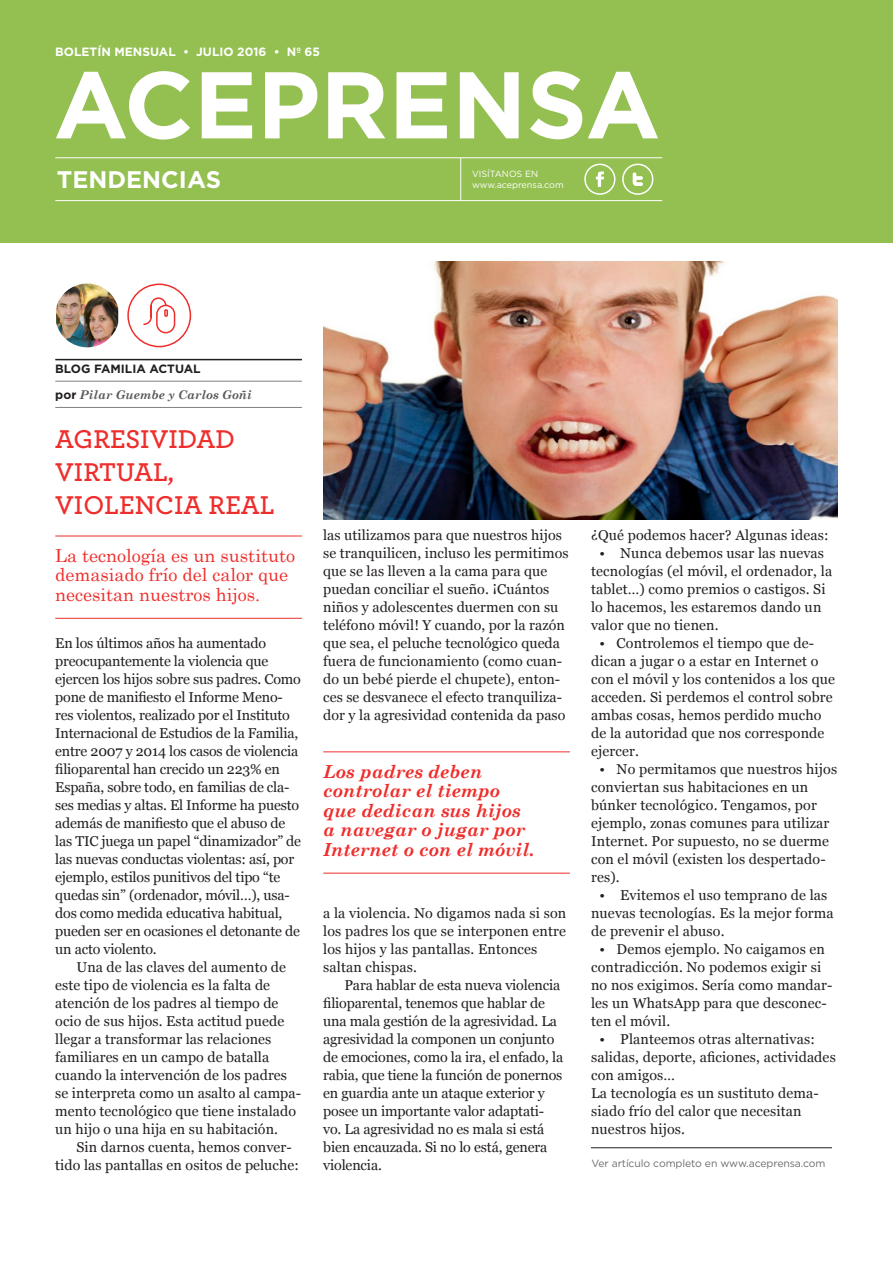
<style>
.page{position:relative;width:893px;height:1263px;background:#fff}
.page>*{position:absolute;margin:0;border:0;box-sizing:border-box;transform-origin:0 0}
.t1{font:700 94.5px "Gotham";color:#fff}
.Titulares_a_una_colu{font:600 27px "Archer";color:#ee2e2c}
.t2{font:700 24px "Gotham";color:#fff}
.Sumario{font:italic 700 18px/19.5px "Century Schoolbook";color:#ee2e2c}
.Sumario_inicial{font:18px/19.5px "Century Schoolbook";color:#ee2e2c}
.Cuerpo_de_texto_edit{font:14.25px/18px "Georgia";letter-spacing:.005em;color:#231f20}
.Cuerpo_de_texto_edit-2{font:14.25px/18px "Georgia";letter-spacing:-.015em;color:#231f20}
.t3{font:700 12px "Gotham";color:#fff}
.Por{font:italic 700 12px "Century Schoolbook";color:#57585a}
.Voz_columna{font:700 12px "Gotham";color:#231f20}
.Anotaciones{font:10.5px "Gotham";letter-spacing:-.01em;color:#6c6d70}
.t4{font:9px/10.8px "Gotham";color:#fff}
.s1{font-family:"Gotham";font-style:normal;color:#231f20}
</style>
<div class="page">
<div style="left:0;top:0;width:893px;height:243px;background:#93c050"></div>
<hr style="left:55px;top:157px;width:607px;height:1px;background:#fff">
<hr style="left:55px;top:200px;width:607px;height:1px;background:#fff">
<hr style="left:460px;top:158px;width:1px;height:43px;background:#fff">
<div style="left:584px;top:164px;width:31px;height:31px;border:2px solid #fff;border-radius:50%"></div>
<svg style="left:596px;top:171px;width:8px;height:16px"></svg>
<div style="left:622px;top:164px;width:31px;height:31px;border:2px solid #fff;border-radius:50%"></div>
<svg style="left:633px;top:172px;width:10px;height:14px"></svg>
<hr style="left:55px;top:381px;width:247px;height:1px;background:#808285">
<hr style="left:55px;top:407px;width:247px;height:1px;background:#808285">
<hr style="left:55px;top:359px;width:247px;height:1px;background:#231f20">
<hr style="left:55px;top:536px;width:247px;height:1px;background:#ee2e2c">
<hr style="left:55px;top:618px;width:247px;height:1px;background:#ee2e2c">
<hr style="left:323px;top:751px;width:247px;height:1px;background:#ee2e2c">
<hr style="left:323px;top:873px;width:247px;height:1px;background:#ee2e2c">
<img style="left:323px;top:261px;width:515px;height:258px">
<img style="left:56px;top:284px;width:62px;height:63px">
<hr style="left:591px;top:1147px;width:241px;height:1px;background:#231f20">
<svg style="left:127px;top:283px;width:65px;height:65px"></svg>
<p class="t3" style="left:55px;top:44px;width:266px">BOLETÍN MENSUAL • JULIO 2016 • Nº 65</p>
<h1 class="t1" style="left:54px;top:42px;width:608px">ACEPRENSA</h1>
<h3 class="t2" style="left:57px;top:163px;width:166px">TENDENCIAS</h3>
<p class="t4" style="left:472px;top:169px;width:93px">VISÍTANOS EN www.aceprensa.com</p>
<p class="Voz_columna" style="left:55px;top:361px;width:147px">BLOG FAMILIA ACTUAL</p>
<p class="Por" style="left:55px;top:387px;width:198px"><span class="s1">por</span> Pilar Guembe y Carlos Goñi</p>
<p class="Titulares_a_una_colu" style="left:55px;top:419px;width:181px">AGRESIVIDAD</p>
<p class="Titulares_a_una_colu" style="left:55px;top:452px;width:120px">VIRTUAL,</p>
<p class="Titulares_a_una_colu" style="left:55px;top:485px;width:221px">VIOLENCIA REAL</p>
<p class="Sumario_inicial" style="left:55px;top:545px;width:241px">La tecnología es un sustituto demasiado frío del calor que necesitan nuestros hijos.</p>
<p class="Cuerpo_de_texto_edit-2" style="left:55px;top:634px;width:247px">En los últimos años ha aumentado preocupantemente la violencia que ejercen los hijos sobre sus padres. Como pone de manifiesto el Informe Meno&shy;res violentos, realizado por el Instituto Internacional de Estudios de la Familia, entre 2007 y 2014 los casos de violencia filioparental han crecido un 223% en España, sobre todo, en familias de cla&shy;ses medias y altas. El Informe ha puesto además de manifiesto que el abuso de las TIC juega un papel “dinamizador” de las nuevas conductas violentas: así, por ejemplo, estilos punitivos del tipo “te quedas sin” (ordenador, móvil…), usa&shy;dos como medida educativa habitual, pueden ser en ocasiones el detonante de un acto violento.</p>
<p class="Cuerpo_de_texto_edit" style="left:55px;top:958px;width:247px;text-indent:21px">Una de las claves del aumento de este tipo de violencia es la falta de atención de los padres al tiempo de ocio de sus hijos. Esta actitud puede llegar a transformar las relaciones familiares en un campo de batalla cuando la intervención de los padres se interpreta como un asalto al campa&shy;mento tecnológico que tiene instalado un hijo o una hija en su habitación.</p>
<p class="Cuerpo_de_texto_edit" style="left:55px;top:1138px;width:245px;text-indent:21px">Sin darnos cuenta, hemos conver&shy;tido las pantallas en ositos de peluche:</p>
<p class="Cuerpo_de_texto_edit" style="left:323px;top:526px;width:247px">las utilizamos para que nuestros hijos se tranquilicen, incluso les permitimos que se las lleven a la cama para que puedan conciliar el sueño. ¡Cuántos niños y adolescentes duermen con su teléfono móvil! Y cuando, por la razón que sea, el peluche tecnológico queda fuera de funcionamiento (como cuan&shy;do un bebé pierde el chupete), enton&shy;ces se desvanece el efecto tranquiliza&shy;dor y la agresividad contenida da paso</p>
<p class="Sumario" style="left:323px;top:761px;width:213px">Los padres deben controlar el tiempo que dedican sus hijos a navegar o jugar por<br>Internet o con el móvil.</p>
<p class="Cuerpo_de_texto_edit" style="left:323px;top:904px;width:245px">a la violencia. No digamos nada si son los padres los que se interponen entre los hijos y las pantallas. Entonces saltan chispas.</p>
<p class="Cuerpo_de_texto_edit" style="left:323px;top:976px;width:242px;text-indent:21px">Para hablar de esta nueva violencia filioparental, tenemos que hablar de una mala gestión de la agresividad. La agresividad la componen un conjunto de emociones, como la ira, el enfado, la rabia, que tiene la función de ponernos en guardia ante un ataque exterior y posee un importante valor adaptati&shy;vo. La agresividad no es mala si está bien encauzada. Si no lo está, genera violencia.</p>
<p class="Cuerpo_de_texto_edit" style="left:591px;top:526px;width:239px">¿Qué podemos hacer? Algunas ideas:</p>
<p class="Cuerpo_de_texto_edit" style="left:591px;top:544px;width:243px;text-indent:9px">• Nunca debemos usar las nuevas tecnologías (el móvil, el ordenador, la tablet…) como premios o castigos. Si lo hacemos, les estaremos dando un valor que no tienen.</p>
<p class="Cuerpo_de_texto_edit" style="left:591px;top:634px;width:246px;text-indent:9px">• Controlemos el tiempo que de&shy;dican a jugar o a estar en Internet o con el móvil y los contenidos a los que acceden. Si perdemos el control sobre ambas cosas, hemos perdido mucho de la autoridad que nos corresponde ejercer.</p>
<p class="Cuerpo_de_texto_edit" style="left:591px;top:760px;width:248px;text-indent:9px">• No permitamos que nuestros hijos conviertan sus habitaciones en un búnker tecnológico. Tengamos, por ejemplo, zonas comunes para utilizar<br>Internet. Por supuesto, no se duerme con el móvil (existen los despertado&shy;res).</p>
<p class="Cuerpo_de_texto_edit" style="left:591px;top:886px;width:244px;text-indent:9px">• Evitemos el uso temprano de las nuevas tecnologías. Es la mejor forma de prevenir el abuso.</p>
<p class="Cuerpo_de_texto_edit" style="left:591px;top:940px;width:243px;text-indent:9px">• Demos ejemplo. No caigamos en contradicción. No podemos exigir si no nos exigimos. Sería como mandar&shy;les un WhatsApp para que desconec&shy;ten el móvil.</p>
<p class="Cuerpo_de_texto_edit" style="left:591px;top:1030px;width:246px;text-indent:9px">• Planteemos otras alternativas: salidas, deporte, aficiones, actividades con amigos…</p>
<p class="Cuerpo_de_texto_edit" style="left:591px;top:1084px;width:229px">La tecnología es un sustituto dema&shy;siado frío del calor que necesitan nuestros hijos.</p>
<p class="Anotaciones" style="left:591px;top:1157px;width:236px">Ver artículo completo en www.aceprensa.com</p>
</div>
